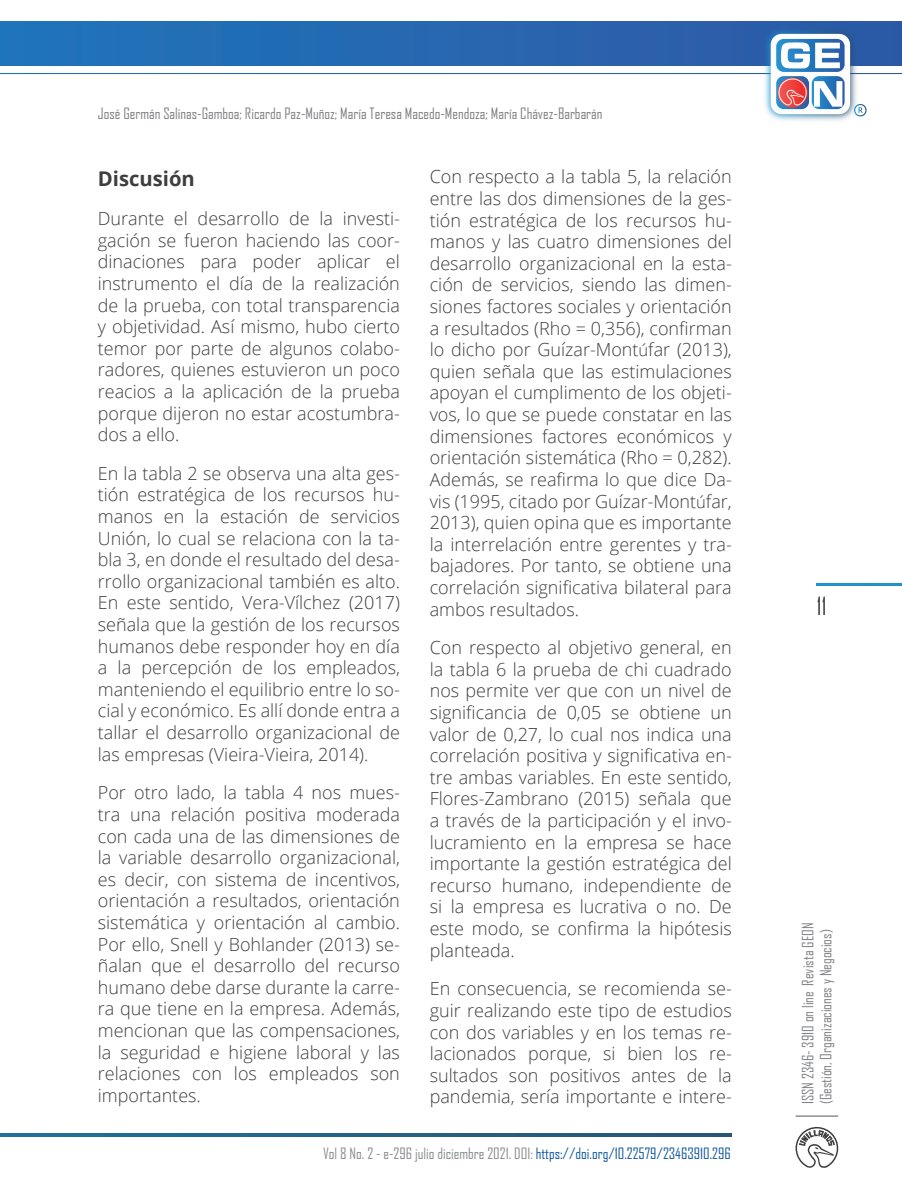
<style>
.page{position:relative;width:902px;height:1191px;background:#fff}
.page>*{position:absolute;margin:0;border:0;box-sizing:border-box;transform-origin:0 0}
.t1{font:24px "Agency FB";color:#3e3e3f}
.N1{font:700 20.25px "Open Sans";color:#3e3e3f}
.Cuerpo_de_Texto{font:300 18px/21.6px "Open Sans";color:#3e3e3f;text-align:justify}
.t2{font:15px/18px "Agency FB";color:#808285}
.t3{font:15px "Agency FB";color:#8b8d90}
.s1{font-size:16.5px}
.s2{color:#175d9e}
</style>
<div class="page">
<div style="left:0;top:22px;width:901px;height:43px;background:#2569b2"></div>
<img style="left:715px;top:21px;width:186px;height:100px">
<div style="left:770px;top:34px;width:80px;height:80px;background:#fdfdfd;border-radius:11px"></div>
<svg style="left:776px;top:39px;width:68px;height:70px"></svg>
<hr style="left:795px;top:1115px;width:43px;height:1px;background:#57585a">
<svg style="left:795px;top:1126px;width:43px;height:42px"></svg>
<svg style="left:0;top:1133px;width:731px;height:4px;background:#246389"></svg>
<hr style="left:816px;top:583px;width:85px;height:2px;background:#1f93cf">
<p class="t2" style="left:98px;top:105px;width:506px">José Germán Salinas-Gamboa; Ricardo Paz-Muñoz; María Teresa Macedo-Mendoza; María Chávez-Barbarán</p>
<p class="N1" style="left:98px;top:165px;width:99px">Discusión</p>
<p class="Cuerpo_de_Texto" style="left:98px;top:207px;width:303px">Durante el desarrollo de la investi&shy;gación se fueron haciendo las coor&shy;dinaciones para poder aplicar el instrumento el día de la realización de la prueba, con total transparencia y objetividad. Así mismo, hubo cierto temor por parte de algunos colabo&shy;radores, quienes estuvieron un poco reacios a la aplicación de la prueba porque dijeron no estar acostumbra&shy;dos a ello.</p>
<p class="Cuerpo_de_Texto" style="left:98px;top:462px;width:303px">En la tabla 2 se observa una alta ges&shy;tión estratégica de los recursos hu&shy;manos en la estación de servicios Unión, lo cual se relaciona con la ta&shy;bla 3, en donde el resultado del desa&shy;rrollo organizacional también es alto.<br>En este sentido, Vera-Vílchez (2017) señala que la gestión de los recursos humanos debe responder hoy en día a la percepción de los empleados, manteniendo el equilibrio entre lo so&shy;cial y económico. Es allí donde entra a tallar el desarrollo organizacional de las empresas (Vieira-Vieira, 2014).</p>
<p class="Cuerpo_de_Texto" style="left:98px;top:781px;width:303px">Por otro lado, la tabla 4 nos mues&shy;tra una relación positiva moderada con cada una de las dimensiones de la variable desarrollo organizacional, es decir, con sistema de incentivos, orientación a resultados, orientación sistemática y orientación al cambio.<br>Por ello, Snell y Bohlander (2013) se&shy;ñalan que el desarrollo del recurso humano debe darse durante la carre&shy;ra que tiene en la empresa. Además, mencionan que las compensaciones, la seguridad e higiene laboral y las relaciones con los empleados son importantes.</p>
<p class="Cuerpo_de_Texto" style="left:429px;top:166px;width:303px">Con respecto a la tabla 5, la relación entre las dos dimensiones de la ges&shy;tión estratégica de los recursos hu&shy;manos y las cuatro dimensiones del desarrollo organizacional en la esta&shy;ción de servicios, siendo las dimen&shy;siones factores sociales y orientación a resultados (Rho = 0,356), confirman lo dicho por Guízar-Mont<span class="s1">ú</span>far (2013), quien señala que las estimulaciones apoyan el cumplimento de los objeti&shy;vos, lo que se puede constatar en las dimensiones factores económicos y orientación sistemática (Rho = 0,282).<br>Además, se reafirma lo que dice Da&shy;vis (1995, citado por Guízar-Mont<span class="s1">ú</span>far, 2013), quien opina que es importante la interrelación entre gerentes y tra&shy;bajadores. Por tanto, se obtiene una correlación significativa bilateral para ambos resultados.</p>
<p class="Cuerpo_de_Texto" style="left:429px;top:636px;width:303px">Con respecto al objetivo general, en la tabla 6 la prueba de chi cuadrado nos permite ver que con un nivel de significancia de 0,05 se obtiene un valor de 0,27, lo cual nos indica una correlación positiva y significativa en&shy;tre ambas variables. En este sentido, Flores-Zambrano (2015) señala que a través de la participación y el invo&shy;lucramiento en la empresa se hace importante la gestión estratégica del recurso humano, independiente de si la empresa es lucrativa o no. De este modo, se confirma la hipótesis planteada.</p>
<p class="Cuerpo_de_Texto" style="left:429px;top:977px;width:303px">En consecuencia, se recomienda se&shy;guir realizando este tipo de estudios con dos variables y en los temas re&shy;lacionados porque, si bien los re&shy;sultados son positivos antes de la pandemia, sería importante e intere-</p>
<p class="t3" style="left:323px;top:1144px;width:409px">Vol 8 No. 2 - e-296 julio diciembre 2021. DOI: <span class="s2">https://doi.org/10.22579/23463910.296</span></p>
<h1 class="t1" style="left:816px;top:591px;width:11px">11</h1>
<p class="t2" style="left:798px;top:1104px;width:183px;rotate:-90deg">ISSN 2346- 3910 on line Revista GEON (Gestión, Organizaciones y Negocios)</p>
</div>
